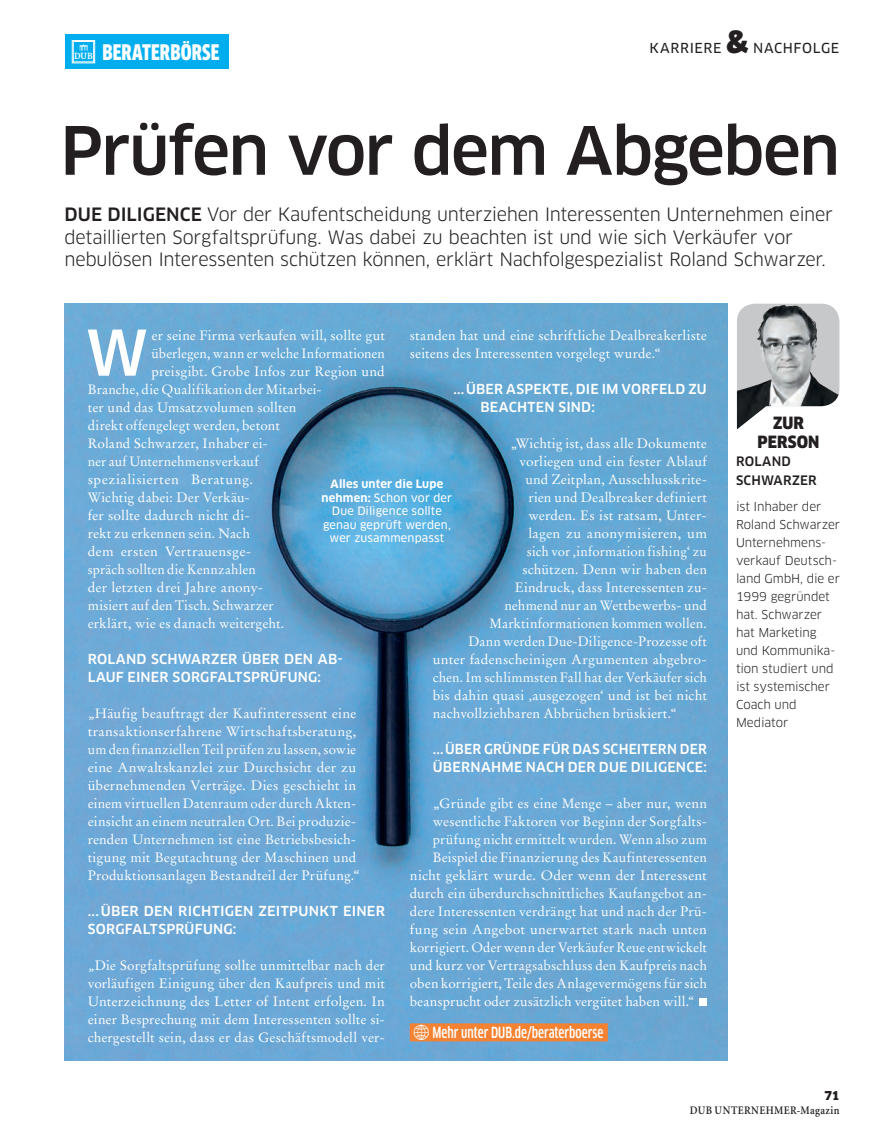
<style>
.page{position:relative;width:884px;height:1131px;background:#fff}
.page>*{position:absolute;margin:0;border:0;box-sizing:border-box;transform-origin:0 0}
.t1{font:500 65.1px "Clan Pro";letter-spacing:-.025em;color:#231f20}
.t2{font:500 61.5px "Clan Pro";color:#fff}
.t3{font:900 30px "Clan Pro";color:#231f20}
.t4{font:900 condensed 21px "Clan Pro";letter-spacing:.005em;color:#fff}
.t5{font:18px/22.5px "Clan Pro";letter-spacing:-.02em;color:#231f20}
.t6{font:900 condensed 16.5px/19.5px "Clan Pro";letter-spacing:.005em;color:#231f20;text-align:center}
.t7{font:500 condensed 15px "Clan Pro";letter-spacing:-.005em;color:#fff}
.t8{font:13.5px/18px "Stempel Garamond";letter-spacing:.01em;color:#fff}
.t9{font:500 13.5px/18px "Clan Pro";letter-spacing:.015em;color:#fff}
.t10{font:13.5px "Stempel Garamond";letter-spacing:.035em;color:#fff}
.t11{font:13.5px "Clan Pro News";letter-spacing:.045em;color:#231f20}
.t12{font:500 12.75px/18px "Clan Pro";letter-spacing:.01em;color:#231f20}
.t13{font:12px/18px "Clan Pro";letter-spacing:-.005em;color:#231f20}
.t14{font:900 12px "Clan Pro";color:#231f20}
.t15{font:600 11.55px "Minion";letter-spacing:.035em;color:#231f20;scale:.91 1}
.t16{font:11.25px/13.5px "Clan Pro News";letter-spacing:.01em;color:#fff;text-align:center}
.t17{font:700 11.25px "Clan Pro";letter-spacing:.015em;color:#fff}
.s1{font-family:"Chaparral Pro";font-weight:600;font-stretch:normal;font-size:9.6px}
.s2{font-weight:500}
.s3{font-family:"Clan Pro";font-weight:700}
</style>
<div class="page">
<div style="left:65px;top:34px;width:163px;height:35px;background:#00aeef"></div>
<svg style="left:72px;top:40px;width:23px;height:23px"></svg>
<img style="left:65px;top:304px;width:662px;height:756px">
<img style="left:737px;top:304px;width:102px;height:125px">
<div style="left:410px;top:1023px;width:198px;height:18px;background:#f48232"></div>
<div style="left:699px;top:998px;width:8px;height:8px;background:#fff"></div>
<h3 class="t4" style="left:74px;top:40px;width:147px"><span class="s1">DUB</span> BERATERBÖRSE</h3>
<h3 class="t3" style="left:726px;top:24px;width:24px">&amp;</h3>
<p class="t11" style="left:753px;top:40px;width:88px">NACHFOLGE</p>
<p class="t11" style="left:649px;top:40px;width:74px">KARRIERE</p>
<h1 class="t1" style="left:60px;top:113px;width:781px">Prüfen vor dem Abgeben</h1>
<p class="t5" style="left:65px;top:203px;width:770px"><span class="s2">DUE DILIGENCE</span> Vor der Kaufentscheidung unterziehen Interessenten Unternehmen einer detaillierten Sorgfaltsprüfung. Was dabei zu beachten ist und wie sich Verkäufer vor nebulösen Interessenten schützen können, erklärt Nachfolgespezialist Roland Schwarzer.</p>
<h2 class="t2" style="left:86px;top:317px;width:64px">W</h2>
<p class="t8" style="left:152px;top:326px;width:235px">er seine Firma verkaufen will, sollte gut</p>
<p class="t8" style="left:410px;top:326px;width:299px">standen hat und eine schriftliche Dealbreakerliste seitens des Interessenten vorgelegt wurde.“</p>
<p class="t9" style="left:480px;top:380px;width:228px;text-indent:-27px">...ÜBER ASPEKTE, DIE IM VORFELD ZU<br>BEACHTEN SIND:</p>
<p class="t8" style="left:510px;top:434px;width:198px">„Wichtig ist, dass alle Dokumente</p>
<p class="t8" style="left:519px;top:452px;width:189px">vorliegen und ein fester Ablauf</p>
<p class="t8" style="left:525px;top:470px;width:183px">und Zeitplan, Ausschlusskrite-</p>
<p class="t8" style="left:528px;top:488px;width:180px">rien und Dealbreaker definiert</p>
<p class="t8" style="left:528px;top:506px;width:180px">werden. Es ist ratsam, Unter-</p>
<p class="t8" style="left:528px;top:524px;width:180px">lagen zu anonymisieren, um</p>
<p class="t8" style="left:527px;top:542px;width:182px">sich vor ‚information fishing‘ zu</p>
<p class="t8" style="left:522px;top:560px;width:186px">schützen. Denn wir haben den</p>
<p class="t8" style="left:515px;top:578px;width:193px">Eindruck, dass Interessenten zu-</p>
<p class="t8" style="left:504px;top:596px;width:204px">nehmend nur an Wettbewerbs- und</p>
<p class="t8" style="left:489px;top:614px;width:219px">Marktinformationen kommen wollen.</p>
<p class="t8" style="left:468px;top:632px;width:240px">Dann werden Due- Diligence -Prozesse oft</p>
<p class="t8" style="left:433px;top:650px;width:276px">unter fadenscheinigen Argumenten abgebro-</p>
<p class="t8" style="left:433px;top:668px;width:276px">chen. Im schlimmsten Fall hat der Verkäufer sich</p>
<p class="t8" style="left:433px;top:686px;width:276px">bis dahin quasi ‚ausgezogen‘ und ist bei nicht</p>
<p class="t8" style="left:433px;top:704px;width:246px">nachvollziehbaren Abbrüchen brüskiert.“</p>
<p class="t9" style="left:433px;top:740px;width:276px">...ÜBER GRÜNDE FÜR DAS SCHEITERN DER<br>ÜBERNAHME NACH DER DUE DILIGENCE:</p>
<p class="t8" style="left:433px;top:794px;width:276px">„Gründe gibt es eine Menge – aber nur, wenn</p>
<p class="t8" style="left:433px;top:812px;width:276px">wesentliche Faktoren vor Beginn der Sorgfalts-</p>
<p class="t8" style="left:433px;top:830px;width:276px">prüfung nicht ermittelt wurden. Wenn also zum</p>
<p class="t8" style="left:433px;top:848px;width:276px">Beispiel die Finanzierung des Kaufinteressenten</p>
<p class="t8" style="left:410px;top:866px;width:299px">nicht geklärt wurde. Oder wenn der Interessent</p>
<p class="t8" style="left:410px;top:884px;width:298px">durch ein überdurchschnittliches Kaufangebot an-</p>
<p class="t8" style="left:410px;top:902px;width:298px">dere Interessenten verdrängt hat und nach der Prü-</p>
<p class="t8" style="left:410px;top:920px;width:299px">fung sein Angebot unerwartet stark nach unten</p>
<p class="t8" style="left:410px;top:938px;width:299px">korrigiert. Oder wenn der Verkäufer Reue entwickelt</p>
<p class="t8" style="left:410px;top:956px;width:298px">und kurz vor Vertragsabschluss den Kaufpreis nach</p>
<p class="t8" style="left:410px;top:974px;width:299px">oben korrigiert, Teile des Anlagevermögens für sich</p>
<p class="t8" style="left:410px;top:992px;width:287px">beansprucht oder zusätzlich vergütet haben will.“</p>
<p class="t7" style="left:432px;top:1024px;width:172px">Mehr unter DUB.de/beraterboerse</p>
<p class="t8" style="left:152px;top:344px;width:235px">überlegen, wann er welche Informationen</p>
<p class="t8" style="left:152px;top:362px;width:235px">preisgibt. Grobe Infos zur Region und</p>
<p class="t8" style="left:88px;top:380px;width:236px">Branche, die Qualifikation der Mitarbei-</p>
<p class="t8" style="left:88px;top:398px;width:210px">ter und das Umsatzvolumen sollten</p>
<p class="t8" style="left:88px;top:416px;width:194px">direkt offengelegt werden, betont</p>
<p class="t8" style="left:88px;top:434px;width:181px">Roland Schwarzer, Inhaber ei-</p>
<p class="t8" style="left:88px;top:452px;width:172px">ner auf Unternehmensverkauf</p>
<p class="t10" style="left:88px;top:471px;width:167px">spezialisierten Beratung.</p>
<p class="t8" style="left:88px;top:488px;width:163px">Wichtig dabei: Der Verkäu-</p>
<p class="t8" style="left:88px;top:506px;width:164px">fer sollte dadurch nicht di-</p>
<p class="t8" style="left:88px;top:524px;width:164px">rekt zu erkennen sein. Nach</p>
<p class="t8" style="left:88px;top:542px;width:165px">dem ersten Vertrauensge-</p>
<p class="t8" style="left:88px;top:560px;width:170px">spräch sollten die Kennzahlen</p>
<p class="t8" style="left:88px;top:578px;width:177px">der letzten drei Jahre anony-</p>
<p class="t8" style="left:88px;top:596px;width:187px">misiert auf den Tisch. Schwarzer</p>
<p class="t8" style="left:88px;top:614px;width:198px">erklärt, wie es danach weitergeht.</p>
<p class="t9" style="left:88px;top:650px;width:256px">ROLAND SCHWARZER ÜBER DEN AB-<br>LAUF EINER SORGFALTSPRÜFUNG:</p>
<p class="t8" style="left:88px;top:704px;width:274px">„Häufig beauftragt der Kaufinteressent eine transaktionserfahrene Wirtschaftsberatung, um den finanziellen Teil prüfen zu lassen, sowie eine Anwaltskanzlei zur Durchsicht der zu übernehmenden Verträge. Dies geschieht in einem virtuellen Datenraum oder durch Akten&shy;einsicht an einem neutralen Ort. Bei produzie&shy;renden Unternehmen ist eine Betriebsbesich&shy;tigung mit Begutachtung der Maschinen und Produktionsanlagen Bestandteil der Prüfung.“</p>
<p class="t9" style="left:88px;top:902px;width:299px">...ÜBER DEN RICHTIGEN ZEITPUNKT EINER<br>SORGFALTSPRÜFUNG:</p>
<p class="t8" style="left:88px;top:956px;width:299px;text-align:justify">„Die Sorgfaltsprüfung sollte unmittelbar nach der vorläufigen Einigung über den Kaufpreis und mit Unterzeichnung des Letter of Intent erfolgen. In einer Besprechung mit dem Interessenten sollte si&shy;chergestellt sein, dass er das Geschäftsmodell ver-</p>
<p class="t17" style="left:330px;top:477px;width:114px">Alles unter die Lupe</p>
<p class="t16" style="left:321px;top:491px;width:132px"><span class="s3">nehmen:</span> Schon vor der<br>Due Diligence sollte genau geprüft werden, wer zusammenpasst</p>
<p class="t6" style="left:757px;top:413px;width:63px">ZUR<br>PERSON</p>
<p class="t12" style="left:736px;top:453px;width:82px">ROLAND<br>SCHWARZER</p>
<p class="t13" style="left:736px;top:497px;width:106px">ist Inhaber der<br>Roland Schwarzer<br>Unternehmens&shy;verkauf Deutsch&shy;land GmbH, die er<br>1999 gegründet hat. Schwarzer hat Marketing und Kommunika&shy;tion studiert und ist systemischer<br>Coach und<br>Mediator</p>
<p class="t14" style="left:824px;top:1088px;width:16px">71</p>
<p class="t15" style="left:690px;top:1104px;width:166px">DUB UNTERNEHMER-Magazin</p>
</div>
